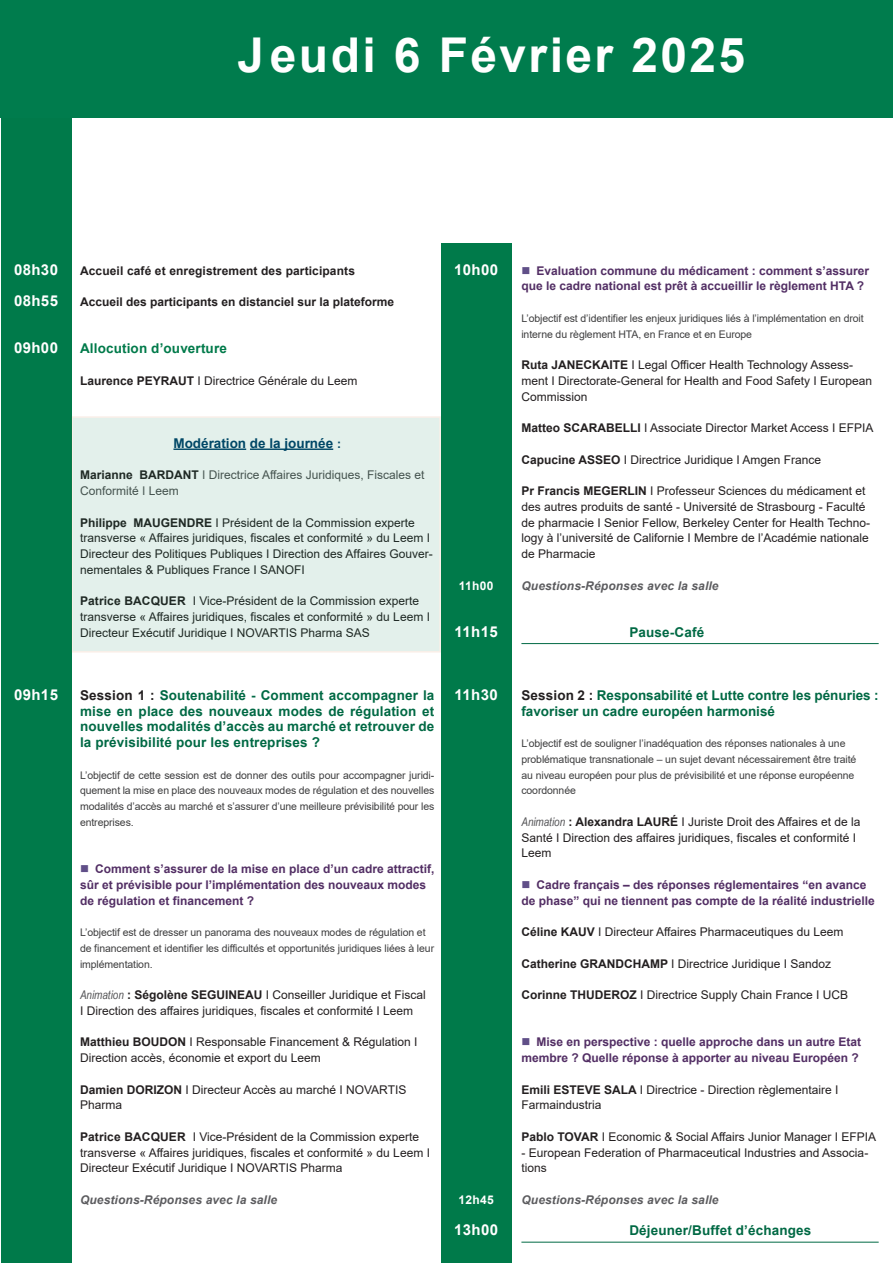
<style>
.page{position:relative;width:893px;height:1263px;background:#fff}
.page>*{position:absolute;margin:0;border:0;box-sizing:border-box;transform-origin:0 0}
.t1{font:700 48px "Arial";letter-spacing:.05em;color:#fff}
.t2{font:700 15px "Arial";letter-spacing:.025em;color:#fff}
.C_08_Nom_des_intervenants{font:700 13.5px/15.8px "Arial";color:#006944;text-align:justify}
.Temps_de_pause{font:700 13.5px "Arial";letter-spacing:.01em;color:#006944}
.C_06_Titre_2{font:700 13.5px "Arial";color:#00416a}
.C_08_Nom_des_intervenants-2{font:700 13.5px "Arial";letter-spacing:.01em;color:#007a4a}
.C_08_Nom_des_intervenants-3{font:12px/15.8px "Arial";color:#231f20}
.t3{font:700 12px/15.8px "Arial";color:#522e64}
.C_08_Nom_des_intervenants-4{font:700 12px "Arial";color:#231f20}
.C_08_Nom_des_intervenants-5{font:italic 700 12px "Arial";letter-spacing:.01em;color:#5c5c5f}
.C_08_Nom_des_intervenants-6{font:12px/15.8px "Arial";color:#4e4f50}
.t4{font:700 12px "Arial";letter-spacing:.025em;color:#fff}
.C_08_Nom_des_intervenants-7{font:10.5px/15.8px "Arial";letter-spacing:-.01em;color:#3e3e3f}
.s1{font-weight:700}
.s2{font-size:12px}
.s3{font-weight:700;color:#231f20}
.s4{color:#57585a}
.s5{color:#231f20}
.s6{font-family:"Arial Narrow";font-style:italic;color:#535355}
</style>
<div class="page">
<div style="left:1px;top:0;width:70px;height:1263px;background:#007a4a"></div>
<div style="left:0;top:0;width:893px;height:117px;background:#007c4d"></div>
<div style="left:441px;top:243px;width:71px;height:1020px;background:#007a4a"></div>
<hr style="left:892px;top:243px;width:1px;height:1020px;background:#007a4a">
<hr style="left:521px;top:643px;width:358px;height:1px;background:#006944">
<hr style="left:521px;top:1242px;width:358px;height:1px;background:#006944">
<div style="left:71px;top:416px;width:370px;height:236px;background:#e3f0eb"></div>
<p class="t1" style="left:237px;top:21px;width:509px">Jeudi 6 Février 2025</p>
<p class="t2" style="left:14px;top:259px;width:46px">08h30</p>
<p class="t2" style="left:14px;top:290px;width:46px">08h55</p>
<p class="t2" style="left:14px;top:337px;width:46px">09h00</p>
<p class="t2" style="left:14px;top:684px;width:46px">09h15</p>
<p class="C_08_Nom_des_intervenants-4" style="left:80px;top:262px;width:276px">Accueil café et enregistrement des participants</p>
<p class="C_08_Nom_des_intervenants-4" style="left:80px;top:293px;width:316px">Accueil des participants en distanciel sur la plateforme</p>
<p class="C_08_Nom_des_intervenants-2" style="left:80px;top:339px;width:148px">Allocution d’ouverture</p>
<p class="C_08_Nom_des_intervenants-3" style="left:80px;top:373px;width:279px"><span class="s1">Laurence PEYRAUT</span> I Directrice Générale du Leem</p>
<p class="t2" style="left:454px;top:259px;width:46px">10h00</p>
<p class="C_06_Titre_2" style="left:173px;top:433px;width:169px">Modération de la journée <span class="s2">:</span></p>
<p class="C_08_Nom_des_intervenants-6" style="left:80px;top:467px;width:346px"><span class="s3">Marianne BARDANT</span> <span class="s4">I</span> Directrice Affaires Juridiques, Fiscales et<br>Conformité <span class="s4">I</span> Leem</p>
<p class="C_08_Nom_des_intervenants-3" style="left:80px;top:514px;width:354px"><span class="s1">Philippe MAUGENDRE</span> I Président de la Commission experte transverse « Affaires juridiques, fiscales et conformité » du Leem I Directeur des Politiques Publiques I Direction des Affaires Gouver&shy;nementales &amp; Publiques France I SANOFI</p>
<p class="C_08_Nom_des_intervenants-3" style="left:80px;top:593px;width:351px"><span class="s1">Patrice BACQUER</span> I Vice-Président de la Commission experte transverse « Affaires juridiques, fiscales et conformité » du Leem I<br>Directeur Exécutif Juridique I NOVARTIS Pharma SAS</p>
<p class="C_08_Nom_des_intervenants" style="left:80px;top:687px;width:356px"><span class="s5">Session 1 :</span> Soutenabilité - Comment accompagner la mise en place des nouveaux modes de régulation et nouvelles modalités d’accès au marché et retrouver de la prévisibilité pour les entreprises ?</p>
<p class="C_08_Nom_des_intervenants-7" style="left:80px;top:767px;width:356px;text-align:justify">L’objectif de cette session est de donner des outils pour accompagner juridi&shy;quement la mise en place des nouveaux modes de régulation et des nouvelles modalités d’accès au marché et s’assurer d’une meilleure prévisibilité pour les entreprises.</p>
<p class="t3" style="left:80px;top:861px;width:356px;text-indent:15px">Comment s’assurer de la mise en place d’un cadre attractif, sûr et prévisible pour l’implémentation des nouveaux modes de régulation et financement ?</p>
<p class="C_08_Nom_des_intervenants-7" style="left:80px;top:924px;width:356px">L’objectif est de dresser un panorama des nouveaux modes de régulation et de financement et identifier les difficultés et opportunités juridiques liées à leur implémentation.</p>
<p class="C_08_Nom_des_intervenants-3" style="left:80px;top:987px;width:347px"><span class="s6">Animation</span> <span class="s1">: Ségolène SEGUINEAU</span> I Conseiller Juridique et Fiscal</p>
<p class="C_08_Nom_des_intervenants-3" style="left:80px;top:1003px;width:335px">I Direction des affaires juridiques, fiscales et conformité I Leem</p>
<p class="C_08_Nom_des_intervenants-3" style="left:80px;top:1034px;width:339px"><span class="s1">Matthieu BOUDON</span> I Responsable Financement &amp; Régulation I<br>Direction accès, économie et export du Leem</p>
<p class="C_08_Nom_des_intervenants-3" style="left:80px;top:1081px;width:328px"><span class="s1">Damien DORIZON</span> I Directeur Accès au marché I NOVARTIS<br>Pharma</p>
<p class="C_08_Nom_des_intervenants-3" style="left:80px;top:1129px;width:351px"><span class="s1">Patrice BACQUER</span> I Vice-Président de la Commission experte transverse « Affaires juridiques, fiscales et conformité » du Leem I<br>Directeur Exécutif Juridique I NOVARTIS Pharma</p>
<p class="C_08_Nom_des_intervenants-5" style="left:80px;top:1192px;width:199px">Questions-Réponses avec la salle</p>
<p class="t4" style="left:459px;top:577px;width:36px">11h00</p>
<p class="t2" style="left:455px;top:621px;width:45px">11h15</p>
<p class="t2" style="left:455px;top:684px;width:45px">11h30</p>
<p class="t4" style="left:459px;top:1191px;width:37px">12h45</p>
<p class="t2" style="left:454px;top:1219px;width:46px">13h00</p>
<p class="t3" style="left:521px;top:263px;width:349px;text-indent:15px">Evaluation commune du médicament : comment s’assurer que le cadre national est prêt à accueillir le règlement HTA ?</p>
<p class="C_08_Nom_des_intervenants-7" style="left:521px;top:310px;width:344px">L’objectif est d’identifier les enjeux juridiques liés à l’implémentation en droit interne du règlement HTA, en France et en Europe</p>
<p class="C_08_Nom_des_intervenants-3" style="left:521px;top:357px;width:352px"><span class="s1">Ruta JANECKAITE</span> I Legal Officer Health Technology Assess&shy;ment I Directorate-General for Health and Food Safety I European<br>Commission</p>
<p class="C_08_Nom_des_intervenants-3" style="left:521px;top:420px;width:354px"><span class="s1">Matteo SCARABELLI</span> I Associate Director Market Access I EFPIA</p>
<p class="C_08_Nom_des_intervenants-3" style="left:521px;top:451px;width:301px"><span class="s1">Capucine ASSEO</span> I Directrice Juridique I Amgen France</p>
<p class="C_08_Nom_des_intervenants-3" style="left:521px;top:483px;width:350px"><span class="s1">Pr Francis MEGERLIN</span> I Professeur Sciences du médicament et des autres produits de santé - Université de Strasbourg - Faculté de pharmacie I Senior Fellow, Berkeley Center for Health Techno&shy;logy à l’université de Californie I Membre de l’Académie nationale de Pharmacie</p>
<p class="C_08_Nom_des_intervenants-5" style="left:521px;top:577px;width:199px">Questions-Réponses avec la salle</p>
<p class="Temps_de_pause" style="left:629px;top:622px;width:76px">Pause-Café</p>
<p class="C_08_Nom_des_intervenants" style="left:521px;top:687px;width:359px"><span class="s5">Session 2 :</span> Responsabilité et Lutte contre les pénuries : favoriser un cadre européen harmonisé</p>
<p class="C_08_Nom_des_intervenants-7" style="left:521px;top:735px;width:337px">L’objectif est de souligner l’inadéquation des réponses nationales à une problématique transnationale – un sujet devant nécessairement être traité au niveau européen pour plus de prévisibilité et une réponse européenne coordonnée</p>
<p class="C_08_Nom_des_intervenants-3" style="left:521px;top:814px;width:341px"><span class="s6">Animation</span> <span class="s1">: Alexandra LAURÉ</span> I Juriste Droit des Affaires et de la<br>Santé I Direction des affaires juridiques, fiscales et conformité I<br>Leem</p>
<p class="t3" style="left:521px;top:877px;width:355px;text-align:center">Cadre français – des réponses réglementaires “en avance<br>de phase” qui ne tiennent pas compte de la réalité industrielle</p>
<p class="C_08_Nom_des_intervenants-3" style="left:521px;top:924px;width:323px"><span class="s1">Céline KAUV</span> I Directeur Affaires Pharmaceutiques du Leem</p>
<p class="C_08_Nom_des_intervenants-3" style="left:521px;top:955px;width:311px"><span class="s1">Catherine GRANDCHAMP</span> I Directrice Juridique I Sandoz</p>
<p class="C_08_Nom_des_intervenants-3" style="left:521px;top:987px;width:328px"><span class="s1">Corinne THUDEROZ</span> I Directrice Supply Chain France I UCB</p>
<p class="t3" style="left:521px;top:1034px;width:341px;text-align:right">Mise en perspective : quelle approche dans un autre Etat membre ? Quelle réponse à apporter au niveau Européen ?</p>
<p class="C_08_Nom_des_intervenants-3" style="left:521px;top:1081px;width:318px"><span class="s1">Emili ESTEVE SALA</span> I Directrice - Direction règlementaire I</p>
<p class="C_08_Nom_des_intervenants-3" style="left:521px;top:1097px;width:82px">Farmaindustria</p>
<p class="C_08_Nom_des_intervenants-3" style="left:521px;top:1129px;width:356px"><span class="s1">Pablo TOVAR</span> I Economic &amp; Social Affairs Junior Manager I EFPIA</p>
<p class="C_08_Nom_des_intervenants-3" style="left:521px;top:1144px;width:348px">- European Federation of Pharmaceutical Industries and Associa&shy;tions</p>
<p class="C_08_Nom_des_intervenants-5" style="left:521px;top:1192px;width:199px">Questions-Réponses avec la salle</p>
<p class="Temps_de_pause" style="left:629px;top:1221px;width:183px">Déjeuner/Buffet d’échanges</p>
</div>
